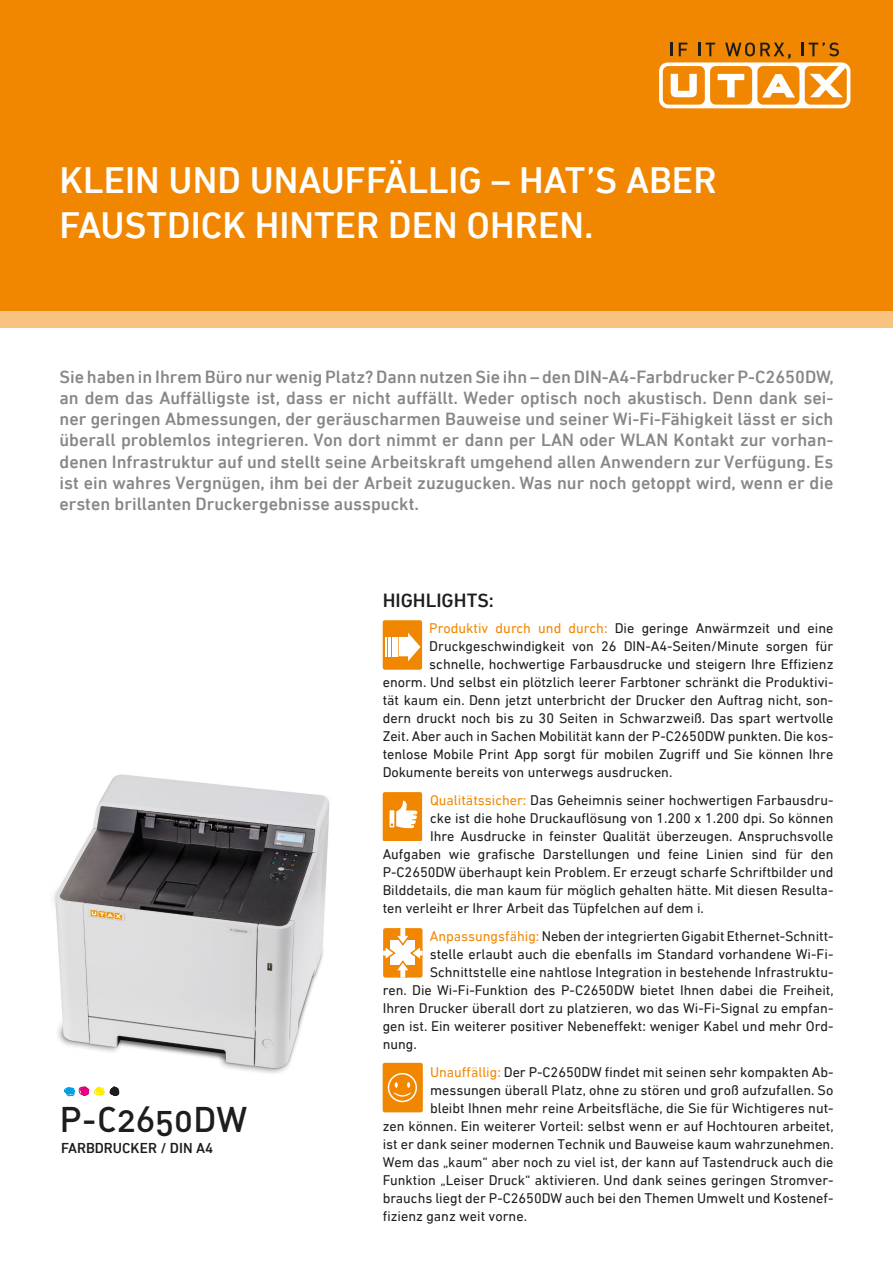
<style>
.page{position:relative;width:893px;height:1263px;background:#fff}
.page>*{position:absolute;margin:0;border:0;box-sizing:border-box;transform-origin:0 0}
.t1{font:500 37.5px/45px "DIN Next LT Pro";color:#fff}
.t2{font:35.25px "DIN Medium Alternate";letter-spacing:.005em;color:#1d1d1b}
.t3{font:500 19.5px "DIN Next LT Pro";color:#1d1d1b}
.t4{font:500 18px/21px "DIN Next LT Pro";color:#878787;text-align:justify}
.t5{font:500 14.7px "DIN Next LT Pro";color:#1d1d1b}
.t6{font:14.25px "DIN Next LT Pro";color:#1d1d1b}
.s1{color:#f18700}
</style>
<div class="page">
<img style="left:54px;top:774px;width:276px;height:320px">
<div style="left:0;top:0;width:893px;height:310px;background:#f18700"></div>
<div style="left:0;top:310px;width:893px;height:17px;background:#f8c380"></div>
<div style="left:659px;top:62px;width:191px;height:46px;background:#fff;border-radius:9px"></div>
<div style="left:663px;top:66px;width:42px;height:39px;background:#f18700;border-radius:6px"></div>
<div style="left:710px;top:66px;width:42px;height:39px;background:#f18700;border-radius:6px"></div>
<div style="left:757px;top:66px;width:42px;height:39px;background:#f18700;border-radius:6px"></div>
<div style="left:805px;top:66px;width:42px;height:39px;background:#f18700;border-radius:6px"></div>
<svg style="left:671px;top:74px;width:26px;height:23px"></svg>
<svg style="left:718px;top:74px;width:26px;height:23px"></svg>
<svg style="left:810px;top:66px;width:36px;height:31px"></svg>
<svg style="left:762px;top:74px;width:33px;height:24px"></svg>
<svg style="left:671px;top:43px;width:2px;height:13px"></svg>
<svg style="left:679px;top:43px;width:8px;height:13px"></svg>
<svg style="left:699px;top:43px;width:16px;height:13px"></svg>
<svg style="left:725px;top:43px;width:65px;height:16px"></svg>
<svg style="left:802px;top:43px;width:37px;height:13px"></svg>
<div style="left:383px;top:1063px;width:40px;height:49px;background:#f29927;border-radius:2px"></div>
<svg style="left:383px;top:1063px;width:39px;height:49px;background:#f29217"></svg>
<svg style="left:64px;top:1086px;width:55px;height:10px"></svg>
<div style="left:383px;top:793px;width:39px;height:48px;background:#f18700;border-radius:2px"></div>
<svg style="left:390px;top:801px;width:27px;height:27px"></svg>
<svg style="left:383px;top:928px;width:39px;height:49px"></svg>
<div style="left:383px;top:620px;width:39px;height:50px;background:#f18700;border-radius:2px"></div>
<div style="left:392px;top:637px;width:5px;height:19px;background:#fff"></div>
<hr style="left:388px;top:637px;width:3px;height:19px;background:#fff">
<svg style="left:385px;top:637px;width:2px;height:19px"></svg>
<svg style="left:399px;top:633px;width:21px;height:28px"></svg>
<h1 class="t1" style="left:60px;top:158px;width:658px">KLEIN UND UNAUFFÄLLIG – HAT’S ABER<br>FAUSTDICK HINTER DEN OHREN.</h1>
<p class="t4" style="left:60px;top:367px;width:776px">Sie haben in Ihrem Büro nur wenig Platz? Dann nutzen Sie ihn – den DIN-A4-Farbdrucker P-C2650DW, an dem das Auffälligste ist, dass er nicht auffällt. Weder optisch noch akustisch. Denn dank sei&shy;ner geringen Abmessungen, der geräuscharmen Bauweise und seiner Wi-Fi-Fähigkeit lässt er sich überall problemlos integrieren. Von dort nimmt er dann per LAN oder WLAN Kontakt zur vorhan&shy;denen Infrastruktur auf und stellt seine Arbeitskraft umgehend allen Anwendern zur Verfügung. Es ist ein wahres Vergnügen, ihm bei der Arbeit zuzugucken. Was nur noch getoppt wird, wenn er die ersten brillanten Druckergebnisse ausspuckt.</p>
<h2 class="t2" style="left:60px;top:1096px;width:189px">P-C2650DW</h2>
<p class="t5" style="left:61px;top:1139px;width:154px">FARBDRUCKER / DIN A4</p>
<h3 class="t3" style="left:383px;top:589px;width:113px">HIGHLIGHTS:</h3>
<p class="t6" style="left:429px;top:620px;width:406px"><span class="s1">Produktiv durch und durch:</span> Die geringe Anwärmzeit und eine</p>
<p class="t6" style="left:429px;top:638px;width:406px">Druckgeschwindigkeit von 26 DIN-A4-Seiten/Minute sorgen für</p>
<p class="t6" style="left:429px;top:656px;width:406px">schnelle, hochwertige Farbausdrucke und steigern Ihre Effizienz</p>
<p class="t6" style="left:383px;top:674px;width:452px">enorm. Und selbst ein plötzlich leerer Farbtoner schränkt die Produktivi-</p>
<p class="t6" style="left:383px;top:692px;width:452px">tät kaum ein. Denn jetzt unterbricht der Drucker den Auftrag nicht, son-</p>
<p class="t6" style="left:383px;top:710px;width:452px">dern druckt noch bis zu 30 Seiten in Schwarzweiß. Das spart wertvolle</p>
<p class="t6" style="left:383px;top:728px;width:452px">Zeit. Aber auch in Sachen Mobilität kann der P-C2650DW punkten. Die kos-</p>
<p class="t6" style="left:383px;top:746px;width:452px">tenlose Mobile Print App sorgt für mobilen Zugriff und Sie können Ihre</p>
<p class="t6" style="left:383px;top:764px;width:291px">Dokumente bereits von unterwegs ausdrucken.</p>
<p class="t6" style="left:430px;top:792px;width:405px"><span class="s1">Qualitätssicher:</span> Das Geheimnis seiner hochwertigen Farbausdru-</p>
<p class="t6" style="left:430px;top:810px;width:405px">cke ist die hohe Druckauflösung von 1.200 x 1.200 dpi. So können</p>
<p class="t6" style="left:430px;top:828px;width:405px">Ihre Ausdrucke in feinster Qualität überzeugen. Anspruchsvolle</p>
<p class="t6" style="left:383px;top:846px;width:452px">Aufgaben wie grafische Darstellungen und feine Linien sind für den</p>
<p class="t6" style="left:383px;top:864px;width:452px">P-C2650DW überhaupt kein Problem. Er erzeugt scharfe Schriftbilder und</p>
<p class="t6" style="left:383px;top:882px;width:452px">Bilddetails, die man kaum für möglich gehalten hätte. Mit diesen Resulta-</p>
<p class="t6" style="left:383px;top:900px;width:323px">ten verleiht er Ihrer Arbeit das Tüpfelchen auf dem i.</p>
<p class="t6" style="left:430px;top:928px;width:405px"><span class="s1">Anpassungsfähig:</span> Neben der integrierten Gigabit Ethernet-Schnitt-</p>
<p class="t6" style="left:430px;top:946px;width:405px">stelle erlaubt auch die ebenfalls im Standard vorhandene Wi-Fi-</p>
<p class="t6" style="left:430px;top:964px;width:405px">Schnittstelle eine nahtlose Integration in bestehende Infrastruktu-</p>
<p class="t6" style="left:383px;top:982px;width:453px">ren. Die Wi-Fi-Funktion des P-C2650DW bietet Ihnen dabei die Freiheit,</p>
<p class="t6" style="left:383px;top:1000px;width:452px">Ihren Drucker überall dort zu platzieren, wo das Wi-Fi-Signal zu empfan-</p>
<p class="t6" style="left:383px;top:1018px;width:452px">gen ist. Ein weiterer positiver Nebeneffekt: weniger Kabel und mehr Ord-</p>
<p class="t6" style="left:383px;top:1036px;width:36px">nung.</p>
<p class="t6" style="left:430px;top:1063px;width:405px"><span class="s1">Unauffällig:</span> Der P-C2650DW findet mit seinen sehr kompakten Ab-</p>
<p class="t6" style="left:430px;top:1081px;width:405px">messungen überall Platz, ohne zu stören und groß aufzufallen. So</p>
<p class="t6" style="left:430px;top:1099px;width:405px">bleibt Ihnen mehr reine Arbeitsfläche, die Sie für Wichtigeres nut-</p>
<p class="t6" style="left:383px;top:1117px;width:453px">zen können. Ein weiterer Vorteil: selbst wenn er auf Hochtouren arbeitet,</p>
<p class="t6" style="left:383px;top:1135px;width:453px">ist er dank seiner modernen Technik und Bauweise kaum wahrzunehmen.</p>
<p class="t6" style="left:383px;top:1153px;width:452px">Wem das „kaum“ aber noch zu viel ist, der kann auf Tastendruck auch die</p>
<p class="t6" style="left:383px;top:1171px;width:452px">Funktion „Leiser Druck“ aktivieren. Und dank seines geringen Stromver-</p>
<p class="t6" style="left:383px;top:1189px;width:452px">brauchs liegt der P-C2650DW auch bei den Themen Umwelt und Kostenef-</p>
<p class="t6" style="left:383px;top:1207px;width:146px">fizienz ganz weit vorne.</p>
</div>
